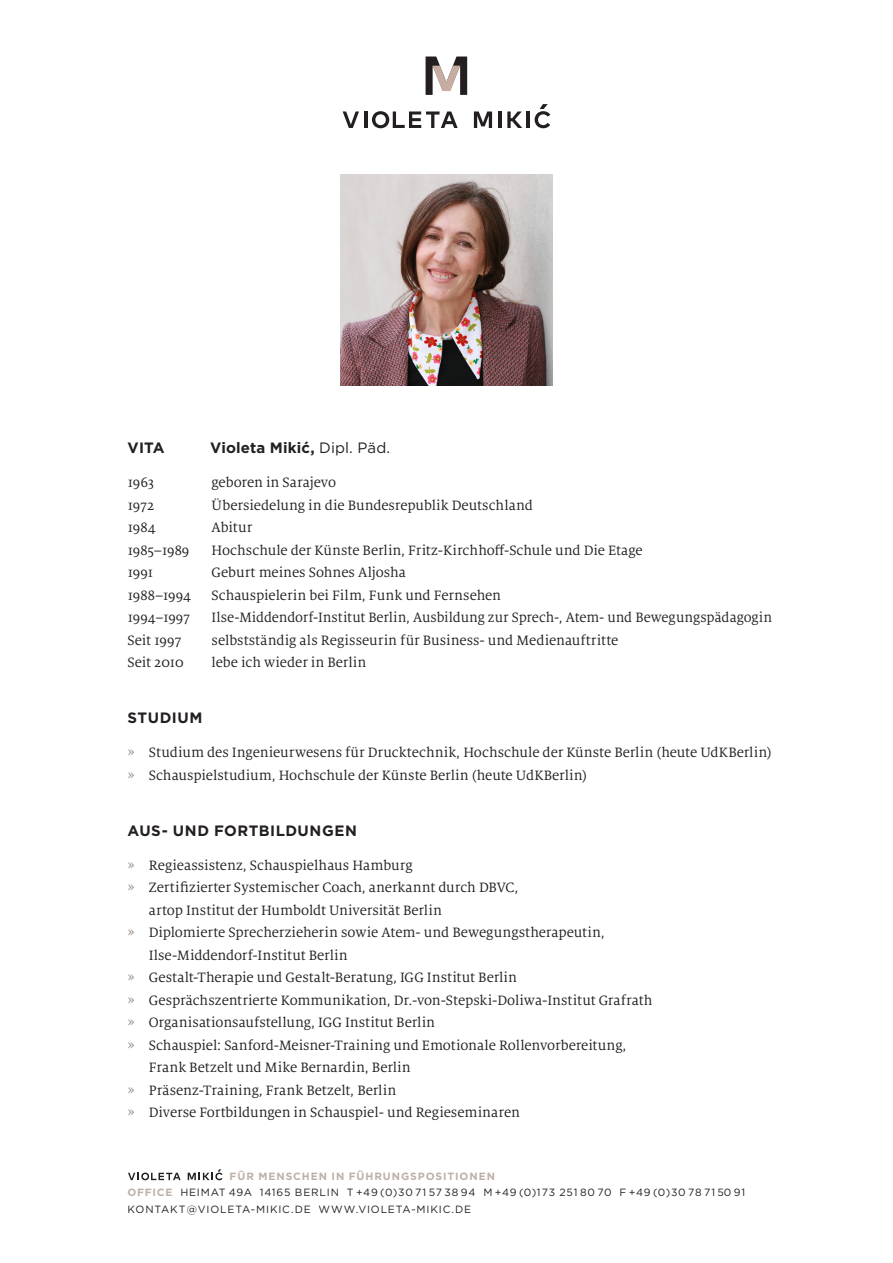
<style>
.page{position:relative;width:893px;height:1263px;background:#fff}
.page>*{position:absolute;margin:0;border:0;box-sizing:border-box;transform-origin:0 0}
.t1{font:15px/22.5px "Milo Serif OT";color:#231f20}
.t2{font:700 15px "Gotham";letter-spacing:.015em;color:#231f20}
.t3{font:700 15px "Gotham";letter-spacing:.04em;color:#231f20}
.t4{font:10.5px/16.5px "Gotham";letter-spacing:.075em;color:#231f20}
.t5{font:700 10.5px "Gotham";letter-spacing:.09em;color:#bfafa9}
.s1{font-weight:400}
.s2{color:#93877e}
.s3{font-weight:700;color:#bfafa9}
</style>
<div class="page">
<svg style="left:128px;top:1172px;width:53px;height:8px"></svg>
<svg style="left:188px;top:1169px;width:34px;height:11px"></svg>
<img style="left:341px;top:174px;width:211px;height:212px">
<svg style="left:426px;top:57px;width:41px;height:38px"></svg>
<svg style="left:343px;top:111px;width:16px;height:17px"></svg>
<hr style="left:364px;top:111px;width:3px;height:17px;background:#231f20">
<svg style="left:372px;top:111px;width:86px;height:17px"></svg>
<svg style="left:474px;top:111px;width:18px;height:17px"></svg>
<hr style="left:498px;top:111px;width:3px;height:17px;background:#231f20">
<svg style="left:507px;top:111px;width:15px;height:17px"></svg>
<hr style="left:527px;top:111px;width:3px;height:17px;background:#231f20">
<svg style="left:535px;top:104px;width:15px;height:24px"></svg>
<p class="t2" style="left:128px;top:439px;width:39px">VITA</p>
<p class="t2" style="left:210px;top:439px;width:182px">VIOLETA MIKIC´, <span class="s1">DIPL. PÄD.</span></p>
<p class="t1" style="left:128px;top:471px;width:28px">1963</p>
<p class="t1" style="left:212px;top:471px;width:126px">geboren in Sarajevo</p>
<p class="t1" style="left:128px;top:494px;width:28px">1972</p>
<p class="t1" style="left:212px;top:494px;width:323px">Übersiedelung in die Bundesrepublik Deutschland</p>
<p class="t1" style="left:128px;top:516px;width:30px">1984</p>
<p class="t1" style="left:212px;top:516px;width:42px">Abitur</p>
<p class="t1" style="left:128px;top:539px;width:63px">1985–1989</p>
<p class="t1" style="left:212px;top:539px;width:433px">Hochschule der Künste Berlin, Fritz-Kirchhoff-Schule und Die Etage</p>
<p class="t1" style="left:128px;top:561px;width:28px">1991</p>
<p class="t1" style="left:212px;top:561px;width:196px">Geburt meines Sohnes Aljosha</p>
<p class="t1" style="left:128px;top:584px;width:65px">1988–1994</p>
<p class="t1" style="left:212px;top:584px;width:291px">Schauspielerin bei Film, Funk und Fernsehen</p>
<p class="t1" style="left:128px;top:606px;width:64px">1994–1997</p>
<p class="t1" style="left:212px;top:606px;width:562px">Ilse-Middendorf-Institut Berlin, Ausbildung zur Sprech-, Atem- und Bewegungspädagogin</p>
<p class="t1" style="left:128px;top:629px;width:55px">Seit 1997</p>
<p class="t1" style="left:212px;top:629px;width:408px">selbstständig als Regisseurin für Business- und Medienauftritte</p>
<p class="t1" style="left:128px;top:651px;width:58px">Seit 2010</p>
<p class="t1" style="left:212px;top:651px;width:156px">lebe ich wieder in Berlin</p>
<p class="t2" style="left:128px;top:709px;width:11px">STU</p>
<p class="t2" style="left:160px;top:709px;width:44px">DIUM</p>
<p class="t1" style="left:128px;top:741px;width:646px"><span class="s2">»</span> Studium des Ingenieurwesens für Drucktechnik, Hochschule der Künste Berlin (heute UdKBerlin) <span class="s2">»</span> Schauspielstudium, Hochschule der Künste Berlin (heute UdKBerlin)</p>
<p class="t3" style="left:128px;top:822px;width:231px">AUS- UND FORTBILDUNGEN</p>
<p class="t1" style="left:128px;top:854px;width:287px"><span class="s2">»</span> Regieassistenz, Schauspielhaus Hamburg</p>
<p class="t1" style="left:128px;top:876px;width:392px"><span class="s2">»</span> Zertifizierter Systemischer Coach, anerkannt durch DBVC,</p>
<p class="t1" style="left:149px;top:899px;width:295px">artop Institut der Humboldt Universität Berlin</p>
<p class="t1" style="left:128px;top:921px;width:479px"><span class="s2">»</span> Diplomierte Sprecherzieherin sowie Atem- und Bewegungstherapeutin,</p>
<p class="t1" style="left:149px;top:944px;width:200px">Ilse-Middendorf-Institut Berlin</p>
<p class="t1" style="left:128px;top:966px;width:391px"><span class="s2">»</span> Gestalt-Therapie und Gestalt-Beratung, IGG Institut Berlin</p>
<p class="t1" style="left:128px;top:989px;width:526px"><span class="s2">»</span> Gesprächszentrierte Kommunikation, Dr.-von-Stepski-Doliwa-Institut Grafrath</p>
<p class="t1" style="left:128px;top:1011px;width:309px"><span class="s2">»</span> Organisationsaufstellung, IGG Institut Berlin</p>
<p class="t1" style="left:128px;top:1034px;width:500px"><span class="s2">»</span> Schauspiel: Sanford-Meisner-Training und Emotionale Rollenvorbereitung,</p>
<p class="t1" style="left:149px;top:1056px;width:263px">Frank Betzelt und Mike Bernardin, Berlin</p>
<p class="t1" style="left:128px;top:1079px;width:270px"><span class="s2">»</span> Präsenz-Training, Frank Betzelt, Berlin</p>
<p class="t1" style="left:128px;top:1101px;width:394px"><span class="s2">»</span> Diverse Fortbildungen in Schauspiel- und Regieseminaren</p>
<p class="t5" style="left:230px;top:1170px;width:267px">FÜR MENSCHEN IN FÜHRUNGSPOSITIONEN</p>
<p class="t4" style="left:128px;top:1184px;width:619px"><span class="s3">OFFICE</span> HEIMAT 49A 14165 BERLIN T +49 (0)30 71 57 38 94 M +49 (0)173 251 80 70 F +49 (0)30 78 71 50 91<br>KONTAKT@VIOLETA-MIKIC.DE WWW.VIOLETA-MIKIC.DE</p>
</div>
